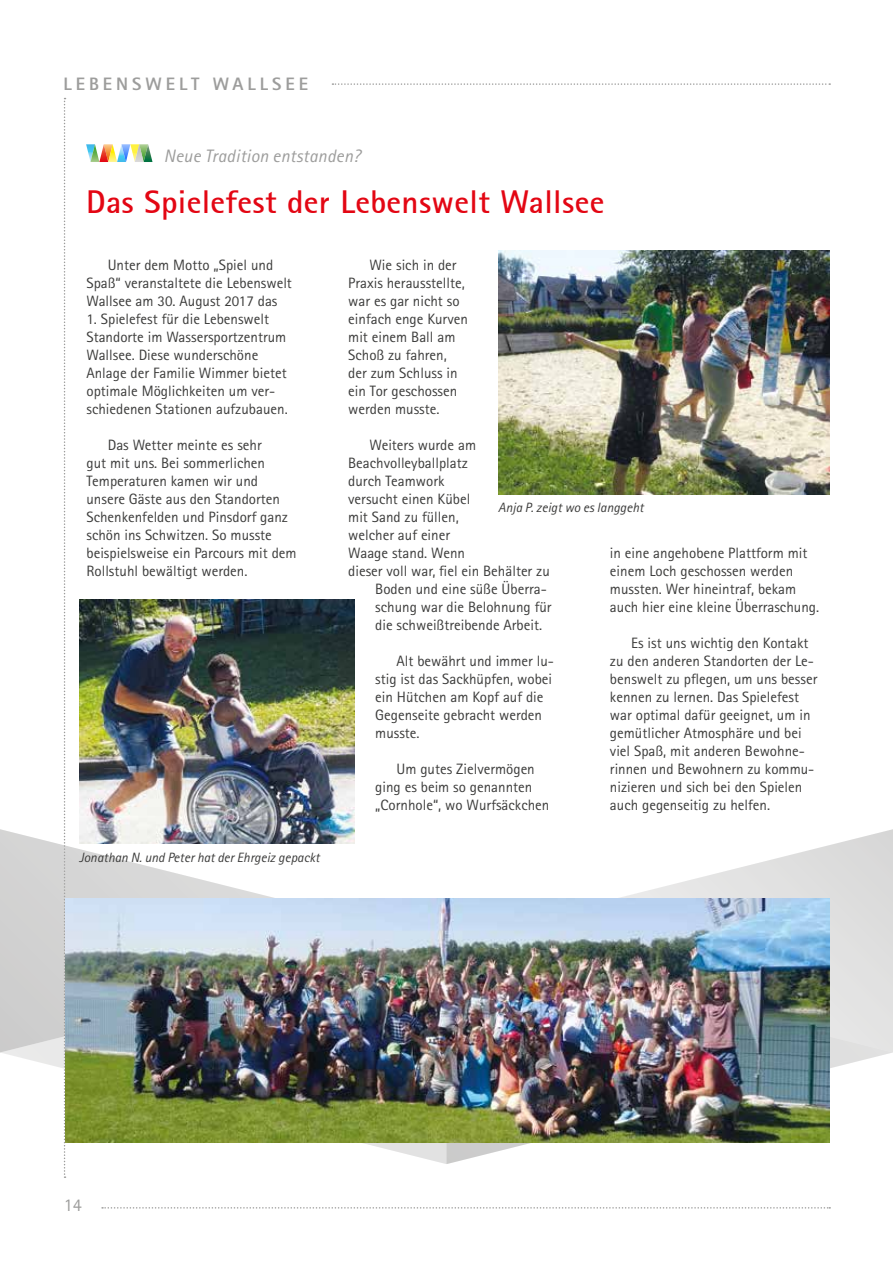
<style>
.page{position:relative;width:893px;height:1263px;background:#fff}
.page>*{position:absolute;margin:0;border:0;box-sizing:border-box;transform-origin:0 0}
.t1{font:33px "Rotis Sans Serif Bold 65";letter-spacing:.01em;color:#e30613}
.t2{font:italic 18px "Rotis Sans Serif Pro";letter-spacing:.01em;color:#9d9d9c}
.t3{font:800 18px "Rotis Sans Serif Pro";letter-spacing:.22em;color:#9d9d9c}
.t4{font:18px "Rotis Sans Serif Pro";color:#9d9d9c}
.t5{font:15px/18px "Rotis Sans Serif Pro";color:#3c3c3b}
.t6{font:italic 13.5px "Rotis Sans Serif Pro";color:#3c3c3b}
</style>
<div class="page">
<svg style="left:102px;top:1207px;width:728px;height:1px"></svg>
<svg style="left:332px;top:83px;width:498px;height:2px"></svg>
<svg style="left:64px;top:98px;width:2px;height:1080px"></svg>
<svg style="left:0;top:826px;width:355px;height:115px"></svg>
<svg style="left:0;top:941px;width:446px;height:223px"></svg>
<svg style="left:620px;top:829px;width:272px;height:112px"></svg>
<svg style="left:446px;top:941px;width:447px;height:223px"></svg>
<svg style="left:892px;top:829px;width:1px;height:223px"></svg>
<svg style="left:86px;top:144px;width:66px;height:18px"></svg>
<img style="left:80px;top:600px;width:274px;height:243px">
<img style="left:499px;top:251px;width:330px;height:243px">
<img style="left:66px;top:898px;width:763px;height:245px">
<p class="t3" style="left:63px;top:72px;width:246px">LEBENSWELT WALLSEE</p>
<p class="t2" style="left:164px;top:145px;width:198px">Neue Tradition entstanden?</p>
<h1 class="t1" style="left:86px;top:181px;width:520px">Das Spielefest der Lebenswelt Wallsee</h1>
<p class="t5" style="left:86px;top:256px;width:207px;text-indent:21px">Unter dem Motto „Spiel und<br>Spaß“ veranstaltete die Lebenswelt<br>Wallsee am 30. August 2017 das</p>
<p class="t5" style="left:86px;top:310px;width:203px">1. Spielefest für die Lebenswelt<br>Standorte im Wassersportzentrum<br>Wallsee. Diese wunderschöne<br>Anlage der Familie Wimmer bietet optimale Möglichkeiten um ver&shy;schiedenen Stationen aufzubauen.</p>
<p class="t5" style="left:86px;top:436px;width:212px;text-indent:21px">Das Wetter meinte es sehr<br>gut mit uns. Bei sommerlichen<br>Temperaturen kamen wir und unsere Gäste aus den Standorten<br>Schenkenfelden und Pinsdorf ganz schön ins Schwitzen. So musste beispielsweise ein Parcours mit dem<br>Rollstuhl bewältigt werden.</p>
<p class="t6" style="left:79px;top:849px;width:242px">Jonathan N. und Peter hat der Ehrgeiz gepackt</p>
<p class="t5" style="left:348px;top:256px;width:121px;text-indent:21px">Wie sich in der<br>Praxis herausstellte, war es gar nicht so einfach enge Kurven mit einem Ball am<br>Schoß zu fahren, der zum Schluss in ein Tor geschossen werden musste.</p>
<p class="t5" style="left:369px;top:436px;width:108px">Weiters wurde am</p>
<p class="t5" style="left:348px;top:454px;width:121px">Beachvolleyballplatz</p>
<p class="t5" style="left:348px;top:472px;width:98px">durch Teamwork</p>
<p class="t5" style="left:348px;top:490px;width:124px">versucht einen Kübel</p>
<p class="t5" style="left:348px;top:508px;width:112px">mit Sand zu füllen,</p>
<p class="t5" style="left:348px;top:526px;width:103px">welcher auf einer</p>
<p class="t5" style="left:348px;top:544px;width:118px">Waage stand. Wenn</p>
<p class="t5" style="left:348px;top:562px;width:203px">dieser voll war, fiel ein Behälter zu</p>
<p class="t5" style="left:375px;top:580px;width:173px">Boden und eine süße Überra-</p>
<p class="t5" style="left:375px;top:598px;width:178px">schung war die Belohnung für</p>
<p class="t5" style="left:375px;top:616px;width:168px">die schweißtreibende Arbeit.</p>
<p class="t5" style="left:375px;top:652px;width:180px;text-indent:21px">Alt bewährt und immer lu&shy;stig ist das Sackhüpfen, wobei ein Hütchen am Kopf auf die<br>Gegenseite gebracht werden musste.</p>
<p class="t5" style="left:375px;top:760px;width:176px;text-indent:21px">Um gutes Zielvermögen ging es beim so genannten „Cornhole“, wo Wurfsäckchen</p>
<p class="t6" style="left:498px;top:499px;width:147px">Anja P. zeigt wo es langgeht</p>
<p class="t5" style="left:610px;top:544px;width:211px">in eine angehobene Plattform mit einem Loch geschossen werden mussten. Wer hineintraf, bekam auch hier eine kleine Überraschung.</p>
<p class="t5" style="left:610px;top:634px;width:209px;text-indent:21px">Es ist uns wichtig den Kontakt zu den anderen Standorten der Le&shy;benswelt zu pflegen, um uns besser kennen zu lernen. Das Spielefest war optimal dafür geeignet, um in gemütlicher Atmosphäre und bei viel Spaß, mit anderen Bewohne&shy;rinnen und Bewohnern zu kommu&shy;nizieren und sich bei den Spielen auch gegenseitig zu helfen.</p>
<p class="t4" style="left:64px;top:1194px;width:19px">14</p>
</div>
